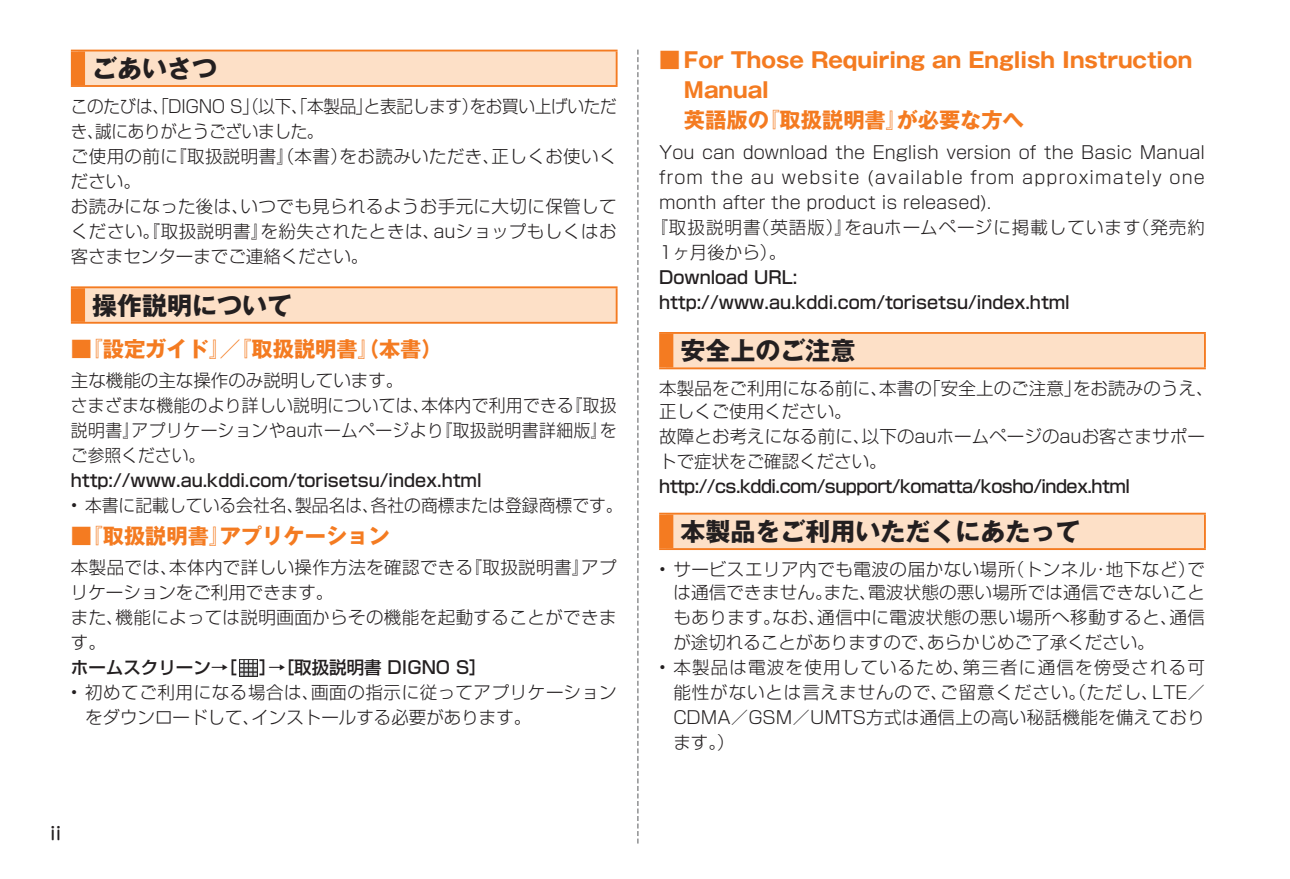
<style>
.page{position:relative;width:1290px;height:879px;background:#fff}
.page>*{position:absolute;margin:0;border:0;box-sizing:border-box;transform-origin:0 0}
.t1{font:25px "Gothic MB101 Pro Bold 90 msp RKSJ H";color:#231f20}
.t2{font:21.25px/30px "Gothic MB101 Pro Bold 90 msp RKSJ H";color:#f47b21}
.t3{font:17.5px/25px "Shin Go Pro Light 90 msp RKSJ H";letter-spacing:.015em;color:#231f20}
.t4{font:17.5px/25px "Shin Go Pro Light 90 msp RKSJ H";letter-spacing:.015em;color:#231f20;scale:.95 1}
.t5{font:17.5px/25px "Shin Go Pro Medium 90 msp RKSJ H";color:#231f20}
.t6{font:17.5px "Shin Go Pro Medium 90 msp RKSJ H";letter-spacing:-.03em;color:#231f20}
.t7{font:17.5px "Shin Go Pro Light 90 msp RKSJ H";letter-spacing:.065em;color:#231f20}
.t8{font:17.5px "Shin Go Pro Light 90 msp RKSJ H";letter-spacing:.06em;color:#231f20}
.t9{font:17.5px "Jun 34 Pro Medium 90 msp RKSJ H";color:#231f20}
</style>
<div class="page">
<svg style="left:637px;top:50px;width:1px;height:793px"></svg>
<div style="left:78px;top:51px;width:539px;height:35px;background:#fde0c7"></div>
<hr style="left:71px;top:50px;width:546px;height:1px;background:#f47b21">
<hr style="left:616px;top:51px;width:1px;height:34px;background:#f47b21">
<div style="left:71px;top:51px;width:14px;height:34px;background:#f47b21"></div>
<hr style="left:71px;top:85px;width:546px;height:2px;background:#f47b21">
<div style="left:78px;top:287px;width:539px;height:36px;background:#fde0c7"></div>
<hr style="left:71px;top:286px;width:546px;height:2px;background:#f47b21">
<hr style="left:616px;top:288px;width:1px;height:34px;background:#f47b21">
<div style="left:71px;top:288px;width:14px;height:34px;background:#f47b21"></div>
<hr style="left:71px;top:322px;width:546px;height:2px;background:#f47b21">
<img style="left:239px;top:659px;width:18px;height:17px">
<div style="left:666px;top:333px;width:539px;height:35px;background:#fde0c7"></div>
<hr style="left:659px;top:332px;width:547px;height:2px;background:#f47b21">
<hr style="left:1204px;top:334px;width:2px;height:33px;background:#f47b21">
<div style="left:659px;top:334px;width:14px;height:33px;background:#f47b21"></div>
<hr style="left:659px;top:367px;width:547px;height:2px;background:#f47b21">
<div style="left:666px;top:514px;width:539px;height:35px;background:#fde0c7"></div>
<hr style="left:659px;top:513px;width:547px;height:1px;background:#f47b21">
<hr style="left:1204px;top:514px;width:2px;height:34px;background:#f47b21">
<div style="left:659px;top:514px;width:14px;height:34px;background:#f47b21"></div>
<hr style="left:659px;top:548px;width:547px;height:2px;background:#f47b21">
<h1 class="t1" style="left:92px;top:59px;width:127px">ごあいさつ</h1>
<p class="t4" style="left:71px;top:96px;width:576px">このたびは、「DIGNO S」（以下、「本製品」と表記します）をお買い上げいただき、誠にありがとうございました。<br>ご使用の前に『取扱説明書』（本書）をお読みいただき、正しくお使いください。<br>お読みになった後は、いつでも見られるようお手元に大切に保管してください。『取扱説明書』を紛失されたときは、auショップもしくはお客さまセンターまでご連絡ください。</p>
<h1 class="t1" style="left:92px;top:296px;width:202px">操作説明について</h1>
<p class="t2" style="left:71px;top:336px;width:373px">■『設定ガイド』／『取扱説明書』（本書）</p>
<p class="t3" style="left:71px;top:370px;width:547px">主な機能の主な操作のみ説明しています。<br>さまざまな機能のより詳しい説明については、本体内で利用できる『取扱説明書』アプリケーションやauホームページより『取扱説明書詳細版』をご参照ください。</p>
<p class="t5" style="left:71px;top:470px;width:412px">http://www.au.kddi.com/torisetsu/index.html</p>
<p class="t3" style="left:71px;top:495px;width:553px">• 本書に記載している会社名、製品名は、各社の商標または登録商標です。</p>
<p class="t2" style="left:71px;top:523px;width:320px">■『取扱説明書』アプリケーション</p>
<p class="t3" style="left:71px;top:557px;width:547px">本製品では、本体内で詳しい操作方法を確認できる『取扱説明書』アプリケーションをご利用できます。<br>また、機能によっては説明画面からその機能を起動することができます。</p>
<p class="t5" style="left:71px;top:657px;width:168px">ホームスクリーン→［</p>
<p class="t5" style="left:259px;top:657px;width:229px">］→［取扱説明書 DIGNO S］</p>
<p class="t3" style="left:85px;top:682px;width:533px;text-indent:-14px">• 初めてご利用になる場合は、画面の指示に従ってアプリケーションをダウンロードして、インストールする必要があります。</p>
<p class="t9" style="left:50px;top:827px;width:13px">ii</p>
<p class="t2" style="left:684px;top:48px;width:510px;text-indent:-25px">■ For Those Requiring an English Instruction<br>Manual<br>英語版の『取扱説明書』が必要な方へ</p>
<p class="t3" style="left:659px;top:142px;width:547px">You can download the English version of the Basic Manual</p>
<p class="t7" style="left:659px;top:170px;width:547px">from the au website (available from approximately one</p>
<p class="t3" style="left:659px;top:192px;width:334px">month after the product is released).</p>
<p class="t8" style="left:650px;top:220px;width:556px">『取扱説明書（英語版）』をauホームページに掲載しています（発売約</p>
<p class="t3" style="left:659px;top:242px;width:129px">1ヶ月後から）。</p>
<p class="t5" style="left:659px;top:267px;width:412px">Download URL: http://www.au.kddi.com/torisetsu/index.html</p>
<h1 class="t1" style="left:680px;top:341px;width:176px">安全上のご注意</h1>
<p class="t3" style="left:659px;top:380px;width:556px;line-height:22.5px">本製品をご利用になる前に、本書の「安全上のご注意」をお読みのうえ、正しくご使用ください。</p>
<p class="t3" style="left:659px;top:426px;width:547px">故障とお考えになる前に、以下のauホームページのauお客さまサポートで症状をご確認ください。</p>
<p class="t6" style="left:659px;top:480px;width:472px">http://cs.kddi.com/support/komatta/kosho/index.html</p>
<h1 class="t1" style="left:680px;top:522px;width:401px">本製品をご利用いただくにあたって</h1>
<p class="t3" style="left:659px;top:560px;width:547px;line-height:22.5px;text-align:right">• サービスエリア内でも電波の届かない場所（トンネル・地下など）では通信できません。また、電波状態の悪い場所では通信できないこと</p>
<p class="t3" style="left:673px;top:607px;width:533px">もあります。なお、通信中に電波状態の悪い場所へ移動すると、通信が途切れることがありますので、あらかじめご了承ください。</p>
<p class="t3" style="left:673px;top:657px;width:533px;text-align:justify;text-indent:-14px">• 本製品は電波を使用しているため、第三者に通信を傍受される可能性がないとは言えませんので、ご留意ください。（ただし、LTE／CDMA／GSM／UMTS方式は通信上の高い秘話機能を備えております。）</p>
</div>
